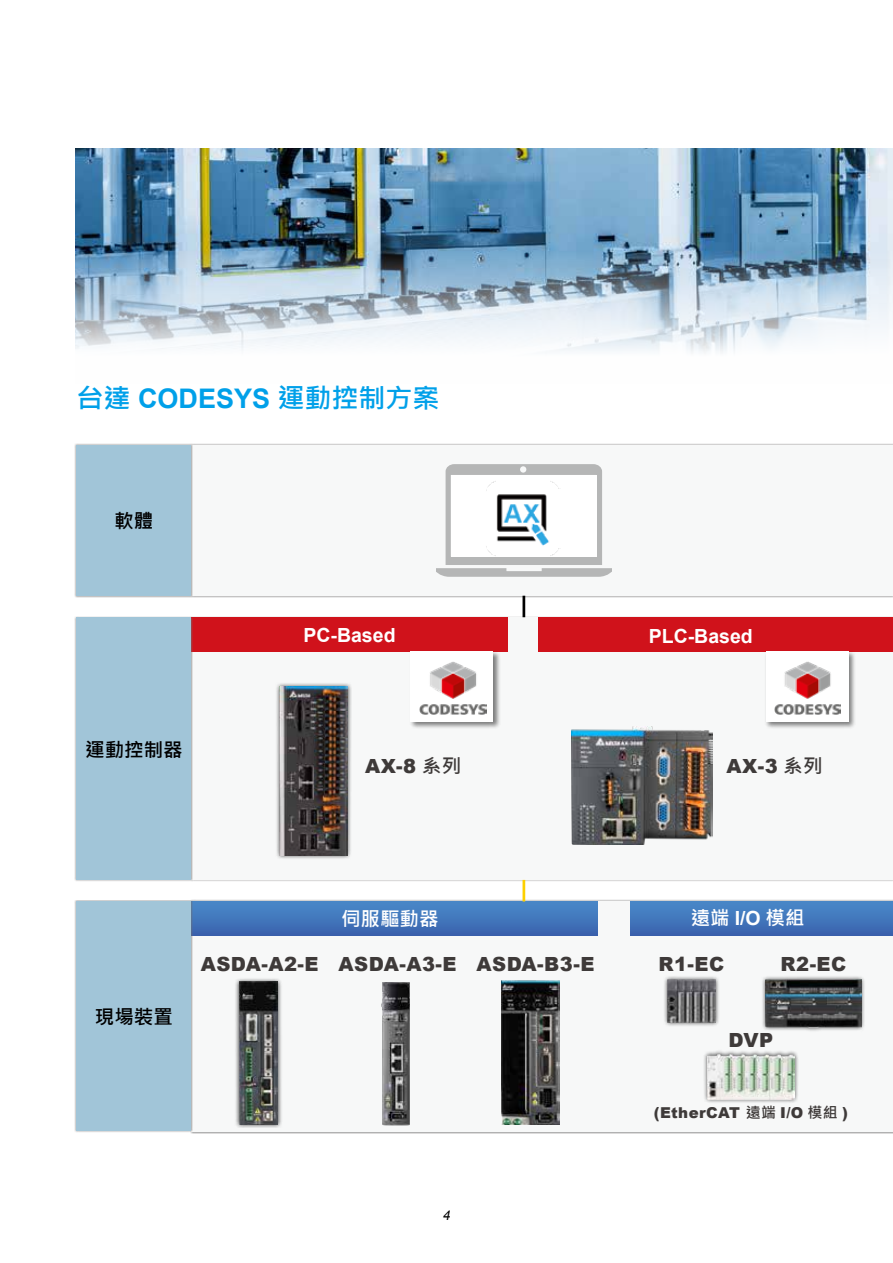
<style>
.page{position:relative;width:893px;height:1263px;background:#fff}
.page>*{position:absolute;margin:0;border:0;box-sizing:border-box;transform-origin:0 0}
.t1{font:700 27px "Microsoft Jheng Hei";color:#00a0e9}
.t2{font:900 19.5px "Arial";letter-spacing:.025em;color:#3e3a39}
.t3{font:700 19.5px "Arial";color:#fff}
.t4{font:700 19.5px "Microsoft Jheng Hei";color:#fff}
.t5{font:700 19.5px "Microsoft Jheng Hei";color:#000}
.t6{font:900 15px "Arial";letter-spacing:.025em;color:#3e3a39}
.t7{font:italic 13.5px "Arial";color:#000}
.s1{font-family:"Arial"}
.s2{font-family:"Microsoft Jheng Hei";font-weight:700}
</style>
<div class="page">
<div style="left:190px;top:443px;width:703px;height:155px;background:#727171;opacity:.75"></div>
<div style="left:192px;top:445px;width:701px;height:151px;background:#f7f8f8"></div>
<div style="left:192px;top:618px;width:701px;height:262px;background:#f7f8f8"></div>
<div style="left:192px;top:901px;width:701px;height:231px;background:#f7f8f8"></div>
<div style="left:234px;top:978px;width:48px;height:150px;background:#000;opacity:.75"></div>
<img style="left:239px;top:982px;width:39px;height:142px">
<div style="left:275px;top:682px;width:77px;height:178px;background:#000;opacity:.75"></div>
<img style="left:280px;top:687px;width:68px;height:168px">
<div style="left:191px;top:902px;width:406px;height:34px;background:linear-gradient(to bottom,#498ac9,#3a63ae)"></div>
<div style="left:191px;top:618px;width:317px;height:34px;background:#d0121b"></div>
<div style="left:539px;top:618px;width:354px;height:34px;background:#d0121b"></div>
<div style="left:630px;top:902px;width:263px;height:34px;background:linear-gradient(to bottom,#498ac9,#3a63ae)"></div>
<hr style="left:522px;top:596px;width:3px;height:21px;background:#000">
<hr style="left:522px;top:880px;width:3px;height:21px;background:#fdd000">
<div style="left:75px;top:443px;width:118px;height:155px;background:#727171;opacity:.75"></div>
<div style="left:77px;top:445px;width:114px;height:151px;background:#a1c5d8"></div>
<div style="left:75px;top:616px;width:118px;height:265px;background:#727171;opacity:.75"></div>
<div style="left:77px;top:618px;width:114px;height:262px;background:#a1c5d8"></div>
<div style="left:75px;top:900px;width:118px;height:232px;background:#727171;opacity:.75"></div>
<div style="left:77px;top:902px;width:114px;height:229px;background:#a1c5d8"></div>
<img style="left:75px;top:149px;width:818px;height:204px">
<div style="left:409px;top:650px;width:92px;height:80px;background:#000;opacity:.5"></div>
<div style="left:411px;top:652px;width:82px;height:70px;background:#fff"></div>
<div style="left:765px;top:650px;width:91px;height:80px;background:#000;opacity:.5"></div>
<div style="left:766px;top:652px;width:83px;height:70px;background:#fff"></div>
<img style="left:419px;top:661px;width:67px;height:53px">
<img style="left:774px;top:661px;width:67px;height:53px">
<img style="left:572px;top:726px;width:140px;height:118px">
<img style="left:382px;top:982px;width:28px;height:143px">
<img style="left:502px;top:981px;width:57px;height:143px">
<svg style="left:437px;top:464px;width:174px;height:113px"></svg>
<div style="left:451px;top:475px;width:145px;height:81px;background:#fff"></div>
<img style="left:486px;top:481px;width:73px;height:75px">
<div style="left:663px;top:975px;width:57px;height:52px;background:#000;opacity:.75"></div>
<img style="left:668px;top:980px;width:47px;height:42px">
<div style="left:703px;top:1050px;width:96px;height:54px;background:#000;opacity:.75"></div>
<img style="left:707px;top:1054px;width:87px;height:45px">
<div style="left:761px;top:975px;width:105px;height:57px;background:#000;opacity:.75"></div>
<img style="left:766px;top:980px;width:95px;height:47px">
<h1 class="t1" style="left:77px;top:381px;width:365px">台達 <span class="s1">CODESYS</span> 運動控制方案</h1>
<p class="t5" style="left:114px;top:509px;width:40px">軟體</p>
<p class="t5" style="left:85px;top:737px;width:99px">運動控制器</p>
<p class="t3" style="left:303px;top:622px;width:94px">PC-Based</p>
<p class="t3" style="left:649px;top:622px;width:106px">PLC-Based</p>
<p class="t2" style="left:365px;top:751px;width:98px">AX-8 <span class="s2">系列</span></p>
<p class="t2" style="left:726px;top:751px;width:98px">AX-3 <span class="s2">系列</span></p>
<p class="t5" style="left:95px;top:1004px;width:79px">現場裝置</p>
<p class="t4" style="left:341px;top:907px;width:99px">伺服驅動器</p>
<p class="t2" style="left:201px;top:950px;width:395px">ASDA-A2-E ASDA-A3-E ASDA-B3-E</p>
<p class="t7" style="left:443px;top:1206px;width:9px">4</p>
<p class="t4" style="left:691px;top:906px;width:115px">遠端 <span class="s1">I/O</span> 模組</p>
<p class="t2" style="left:658px;top:950px;width:67px">R1-EC</p>
<p class="t2" style="left:780px;top:950px;width:67px">R2-EC</p>
<p class="t2" style="left:728px;top:1026px;width:46px">DVP</p>
<p class="t6" style="left:654px;top:1101px;width:196px">(EtherCAT <span class="s2">遠端</span> I/O <span class="s2">模組</span> )</p>
</div>
